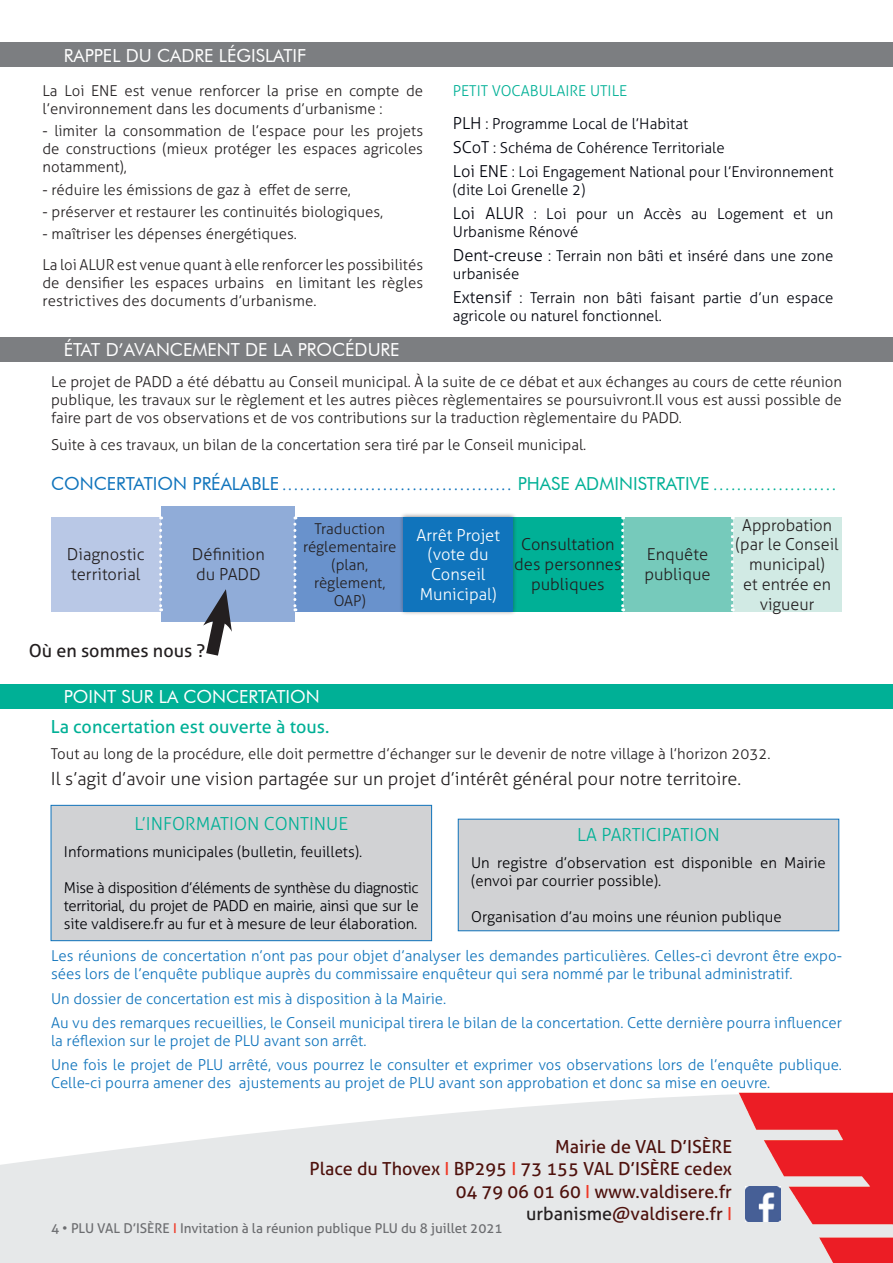
<style>
.page{position:relative;width:893px;height:1263px;background:#fff}
.page>*{position:absolute;margin:0;border:0;box-sizing:border-box;transform-origin:0 0}
.t1{font:18px/22.5px "Aller";color:#4e110c;text-align:right}
.t2{font:300 18px "Aller";color:#231f20}
.t3{font:18px "Futura BT";color:#fff}
.t4{font:300 18px "Aller";color:#00b096}
.t5{font:18px "Aller";color:#00b096}
.t6{font:18px "Aller";color:#231f20}
.t7{font:300 16.5px/19.8px "Aller";color:#231f20}
.t8{font:300 16.5px/19.8px "Aller";color:#fff;text-align:center}
.t9{font:300 15px/18px "Aller";color:#231f20}
.t10{font:300 15px/24.3px "Aller";color:#1074bc}
.t11{font:300 15px/24px "Aller";color:#00030c}
.t12{font:300 15px/18px "Aller";letter-spacing:-.01em;color:#000005;text-align:justify}
.t13{font:300 15px/18px "Aller";color:#000003}
.t14{font:15px "Futura BT";color:#1074bc}
.t15{font:13.5px "Aller";color:#6c6d70}
.s1{color:#00b096}
.s2{font-size:16.5px}
.s3{font-size:18px}
.s4{font-size:18px;color:#00b096}
.s5{color:#ef3826}
.s6{color:#231f20}
.s7{color:#ef3522}
</style>
<div class="page">
<svg style="left:0;top:1096px;width:699px;height:167px;fill:#e6e8e9"></svg>
<div style="left:51px;top:517px;width:110px;height:95px;background:#b9c8e6"></div>
<div style="left:513px;top:517px;width:110px;height:95px;background:#00b096"></div>
<div style="left:295px;top:517px;width:110px;height:95px;background:#6992cc"></div>
<div style="left:732px;top:517px;width:110px;height:95px;background:#d1eae4"></div>
<div style="left:162px;top:506px;width:133px;height:116px;background:#90acd8"></div>
<div style="left:623px;top:517px;width:109px;height:95px;background:#76cabb"></div>
<div style="left:399px;top:512px;width:118px;height:104px;background:#231f20;opacity:.5"></div>
<div style="left:403px;top:517px;width:110px;height:95px;background:#1074bc"></div>
<svg style="left:159px;top:516px;width:3px;height:95px"></svg>
<svg style="left:293px;top:516px;width:3px;height:95px"></svg>
<svg style="left:621px;top:517px;width:3px;height:94px"></svg>
<svg style="left:731px;top:517px;width:3px;height:94px"></svg>
<div style="left:51px;top:805px;width:381px;height:136px;background:#d1d2d4"></div>
<div style="left:51px;top:805px;width:381px;height:136px;border:1px solid #1074bc"></div>
<div style="left:458px;top:819px;width:381px;height:112px;background:#d1d2d4"></div>
<div style="left:458px;top:819px;width:381px;height:112px;border:1px solid #1074bc"></div>
<img style="left:699px;top:1092px;width:194px;height:171px">
<svg style="left:203px;top:589px;width:29px;height:67px"></svg>
<img style="left:745px;top:1186px;width:35px;height:36px">
<div style="left:0;top:43px;width:893px;height:24px;background:#7c7e81"></div>
<div style="left:0;top:337px;width:893px;height:25px;background:#7c7e81"></div>
<div style="left:0;top:684px;width:893px;height:25px;background:#00b096"></div>
<p class="t3" style="left:64px;top:44px;width:244px">RAPPEL DU CADRE LÉGISLATIF</p>
<p class="t9" style="left:43px;top:82px;width:382px">La Loi ENE est venue renforcer la prise en compte de l’environnement dans les documents d’urbanisme :</p>
<p class="t9" style="left:43px;top:122px;width:382px;text-align:justify">- limiter la consommation de l’espace pour les projets de constructions (mieux protéger les espaces agricoles notamment),</p>
<p class="t9" style="left:43px;top:180px;width:310px">- réduire les émissions de gaz à effet de serre,</p>
<p class="t9" style="left:43px;top:203px;width:342px">- préserver et restaurer les continuités biologiques,</p>
<p class="t9" style="left:43px;top:218px;width:382px;line-height:30.8px">- maîtriser les dépenses énergétiques.<br>La loi ALUR est venue quant à elle renforcer les possibilités</p>
<p class="t9" style="left:43px;top:274px;width:382px">de densifier les espaces urbains en limitant les règles restrictives des documents d’urbanisme.</p>
<p class="t3" style="left:64px;top:339px;width:337px">ÉTAT D’AVANCEMENT DE LA PROCÉDURE</p>
<p class="t11" style="left:453px;top:74px;width:237px;line-height:32.5px"><span class="s1">PETIT VOCABULAIRE UTILE<br></span><span class="s2">PLH</span> : Programme Local de l’Habitat</p>
<p class="t11" style="left:453px;top:135px;width:382px"><span class="s2">SCoT</span> : Schéma de Cohérence Territoriale<br><span class="s2">Loi ENE</span> : Loi Engagement National pour l’Environnement</p>
<p class="t11" style="left:453px;top:177px;width:382px">(dite Loi Grenelle 2)<br><span class="s2">Loi ALUR</span> : Loi pour un Accès au Logement et un</p>
<p class="t11" style="left:453px;top:220px;width:382px">Urbanisme Rénové<br><span class="s2">Dent-creuse</span> : Terrain non bâti et inséré dans une zone</p>
<p class="t11" style="left:453px;top:262px;width:382px">urbanisée<br><span class="s2">Extensif</span> : Terrain non bâti faisant partie d’un espace</p>
<p class="t11" style="left:453px;top:304px;width:210px">agricole ou naturel fonctionnel.</p>
<p class="t9" style="left:51px;top:373px;width:792px;text-align:justify">Le projet de PADD a été débattu au Conseil municipal. À la suite de ce débat et aux échanges au cours de cette réunion publique, les travaux sur le règlement et les autres pièces règlementaires se poursuivront.Il vous est aussi possible de faire part de vos observations et de vos contributions sur la traduction règlementaire du PADD.</p>
<p class="t9" style="left:51px;top:435px;width:537px">Suite à ces travaux, un bilan de la concertation sera tiré par le Conseil municipal.</p>
<p class="t14" style="left:51px;top:475px;width:787px"><span class="s3">CONCERTATION PRÉALABLE</span>....................................... <span class="s4">PHASE ADMINISTRATIVE</span> <span class="s1">.....................</span></p>
<p class="t9" style="left:303px;top:519px;width:95px;text-align:center">Traduction réglementaire (plan, règlement,<br>OAP)</p>
<p class="t7" style="left:736px;top:515px;width:105px;text-align:center">Approbation (par le Conseil municipal)<br>et entrée en vigueur</p>
<p class="t8" style="left:416px;top:525px;width:85px">Arrêt Projet (vote du<br>Conseil<br>Municipal)</p>
<p class="t7" style="left:67px;top:545px;width:79px">Diagnostic territorial</p>
<p class="t7" style="left:514px;top:535px;width:109px;text-align:center">Consultation des personnes publiques</p>
<p class="t7" style="left:192px;top:545px;width:75px">Définition du PADD</p>
<p class="t7" style="left:644px;top:545px;width:68px">Enquête publique</p>
<p class="t6" style="left:29px;top:639px;width:178px">Où en sommes nous ?</p>
<p class="t3" style="left:64px;top:686px;width:257px">POINT SUR LA CONCERTATION</p>
<p class="t5" style="left:51px;top:715px;width:280px">La concertation est ouverte à tous.</p>
<p class="t9" style="left:51px;top:745px;width:721px">Tout au long de la procédure, elle doit permettre d’échanger sur le devenir de notre village à l’horizon 2032.</p>
<p class="t2" style="left:51px;top:767px;width:692px">Il s’agit d’avoir une vision partagée sur un projet d’intérêt général pour notre territoire.</p>
<p class="t4" style="left:134px;top:813px;width:215px">L’INFORMATION CONTINUE</p>
<p class="t12" style="left:64px;top:842px;width:300px">Informations municipales (bulletin, feuillets).</p>
<p class="t12" style="left:64px;top:878px;width:356px">Mise à disposition d’éléments de synthèse du diagnostic territorial, du projet de PADD en mairie, ainsi que sur le site valdisere.fr au fur et à mesure de leur élaboration.</p>
<p class="t4" style="left:577px;top:824px;width:144px">LA PARTICIPATION</p>
<p class="t13" style="left:471px;top:853px;width:356px">Un registre d’observation est disponible en Mairie (envoi par courrier possible).</p>
<p class="t13" style="left:471px;top:907px;width:312px">Organisation d’au moins une réunion publique</p>
<p class="t10" style="left:51px;top:947px;width:792px;line-height:18px">Les réunions de concertation n’ont pas pour objet d’analyser les demandes particulières. Celles-ci devront être expo&shy;sées lors de l’enquête publique auprès du commissaire enquêteur qui sera nommé par le tribunal administratif.</p>
<p class="t10" style="left:51px;top:986px;width:792px">Un dossier de concertation est mis à disposition à la Mairie.<br>Au vu des remarques recueillies, le Conseil municipal tirera le bilan de la concertation. Cette dernière pourra influencer</p>
<p class="t10" style="left:51px;top:1028px;width:792px">la réflexion sur le projet de PLU avant son arrêt.<br>Une fois le projet de PLU arrêté, vous pourrez le consulter et exprimer vos observations lors de l’enquête publique.</p>
<p class="t10" style="left:51px;top:1071px;width:721px">Celle-ci pourra amener des ajustements au projet de PLU avant son approbation et donc sa mise en oeuvre.</p>
<p class="t1" style="left:310px;top:1135px;width:424px">Mairie de VAL D’ISÈRE<br>Place du Thovex <span class="s5">I</span> BP295 <span class="s5">I</span> 73 155 VAL D’ISÈRE cedex<br>04 79 06 01 60 <span class="s5">I</span> www.valdisere.fr <span class="s6">urbanisme</span>@valdisere.fr <span class="s5">I</span></p>
<p class="t15" style="left:51px;top:1220px;width:453px">4 • PLU VAL D’ISÈRE <span class="s7">I</span> Invitation à la réunion publique PLU du 8 juillet 2021</p>
</div>
